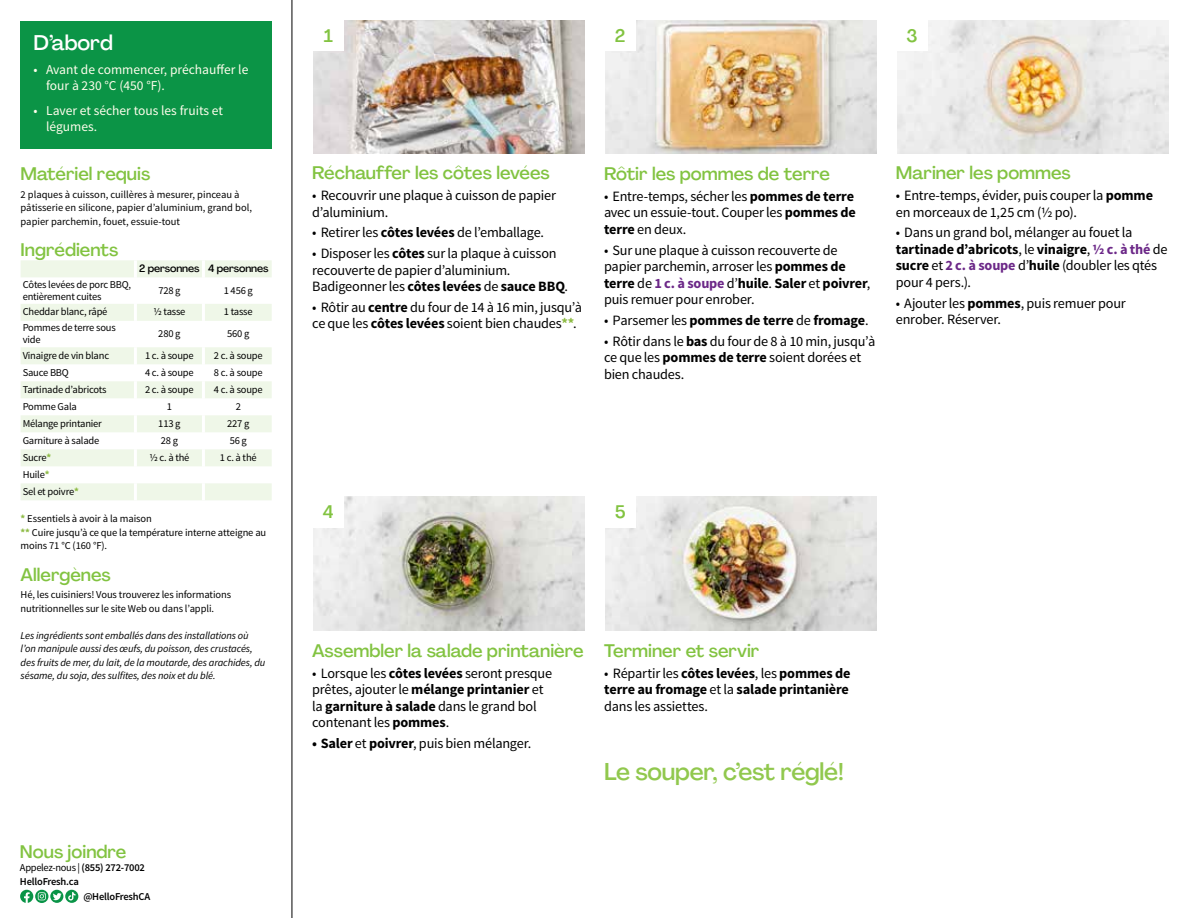
<style>
.page{position:relative;width:1188px;height:918px;background:#fff}
.page>*{position:absolute;margin:0;border:0;box-sizing:border-box;transform-origin:0 0}
.t1{font:500 24px "Agrandir";letter-spacing:-.01em;color:#91c84e}
.t2{font:500 21px "Agrandir";color:#fff}
.t3{font:500 18px "Agrandir";color:#82c341}
.t4{font:14.25px/16.5px "Source Sans Pro";letter-spacing:-.015em;color:#000}
.t5{font:700 14.25px/16.5px "Source Sans Pro";letter-spacing:-.01em;color:#000;text-align:justify}
.t6{font:13.5px/16.2px "Source Sans Pro";color:#fffdec}
.t7{font:10.5px/13.5px "Source Sans Pro";letter-spacing:-.02em;color:#000}
.t8{font:italic 10.5px/13.5px "Source Sans Pro";letter-spacing:-.01em;color:#000}
.t9{font:10.5px/13.5px "Source Sans Pro";color:#000}
.t10{font:600 10.5px/13.5px "Source Sans Pro";letter-spacing:-.02em;color:#000}
.t11{font:500 10.5px "Agrandir";letter-spacing:-.01em;color:#000}
.s1{font-weight:700;color:#8cba42}
.s2{font-weight:400}
.s3{font-weight:700}
.s4{font-weight:700;color:#6c2888}
</style>
<div class="page">
<hr style="left:292px;top:0;width:1px;height:918px;background:#000">
<img style="left:313px;top:497px;width:272px;height:134px">
<img style="left:605px;top:497px;width:272px;height:134px">
<img style="left:313px;top:20px;width:272px;height:133px">
<img style="left:605px;top:20px;width:272px;height:133px">
<img style="left:897px;top:20px;width:272px;height:133px">
<div style="left:21px;top:21px;width:251px;height:128px;background:#0b9446"></div>
<svg style="left:20px;top:890px;width:42px;height:13px"></svg>
<svg style="left:65px;top:890px;width:13px;height:13px"></svg>
<svg style="left:68px;top:892px;width:8px;height:9px"></svg>
<div style="left:312px;top:496px;width:32px;height:32px;background:#fff"></div>
<div style="left:604px;top:496px;width:32px;height:32px;background:#fff"></div>
<div style="left:312px;top:19px;width:32px;height:32px;background:#fff"></div>
<div style="left:604px;top:19px;width:32px;height:32px;background:#fff"></div>
<div style="left:896px;top:19px;width:32px;height:32px;background:#fff"></div>
<svg style="left:21px;top:260px;width:251px;height:240px"></svg>
<hr style="left:134px;top:260px;width:3px;height:17px;background:#fff">
<hr style="left:202px;top:260px;width:3px;height:17px;background:#fff">
<hr style="left:134px;top:277px;width:3px;height:27px;background:#fff">
<hr style="left:202px;top:277px;width:3px;height:27px;background:#fff">
<hr style="left:134px;top:304px;width:3px;height:17px;background:#fff">
<hr style="left:202px;top:304px;width:3px;height:17px;background:#fff">
<hr style="left:134px;top:321px;width:3px;height:26px;background:#fff">
<hr style="left:202px;top:321px;width:3px;height:26px;background:#fff">
<hr style="left:134px;top:347px;width:3px;height:17px;background:#fff">
<hr style="left:202px;top:347px;width:3px;height:17px;background:#fff">
<hr style="left:134px;top:364px;width:3px;height:17px;background:#fff">
<hr style="left:202px;top:364px;width:3px;height:17px;background:#fff">
<hr style="left:134px;top:381px;width:3px;height:17px;background:#fff">
<hr style="left:202px;top:381px;width:3px;height:17px;background:#fff">
<hr style="left:134px;top:398px;width:3px;height:17px;background:#fff">
<hr style="left:202px;top:398px;width:3px;height:17px;background:#fff">
<hr style="left:134px;top:415px;width:3px;height:17px;background:#fff">
<hr style="left:202px;top:415px;width:3px;height:17px;background:#fff">
<hr style="left:134px;top:432px;width:3px;height:17px;background:#fff">
<hr style="left:202px;top:432px;width:3px;height:17px;background:#fff">
<hr style="left:134px;top:449px;width:3px;height:17px;background:#fff">
<hr style="left:202px;top:449px;width:3px;height:17px;background:#fff">
<hr style="left:134px;top:466px;width:3px;height:17px;background:#fff">
<hr style="left:202px;top:466px;width:3px;height:17px;background:#fff">
<hr style="left:134px;top:483px;width:3px;height:17px;background:#fff">
<hr style="left:202px;top:483px;width:3px;height:17px;background:#fff">
<h2 class="t2" style="left:33px;top:29px;width:81px">D’abord</h2>
<p class="t6" style="left:46px;top:62px;width:204px;text-indent:-13px">• Avant de commencer, préchauffer le four à 230 °C (450 °F).</p>
<p class="t6" style="left:46px;top:103px;width:178px;text-indent:-13px">• Laver et sécher tous les fruits et légumes.</p>
<p class="t3" style="left:21px;top:163px;width:131px">Matériel requis</p>
<p class="t9" style="left:21px;top:188px;width:233px">2 plaques à cuisson, cuillères à mesurer, pinceau à pâtisserie en silicone, papier d’aluminium, grand bol, papier parchemin, fouet, essuie-tout</p>
<p class="t3" style="left:21px;top:239px;width:99px">Ingrédients</p>
<p class="t11" style="left:139px;top:262px;width:131px">2 personnes 4 personnes</p>
<p class="t7" style="left:23px;top:278px;width:110px;line-height:12px">Côtes levées de porc BBQ, entièrement cuites</p>
<p class="t7" style="left:158px;top:284px;width:24px">728 g</p>
<p class="t7" style="left:224px;top:284px;width:31px">1 456 g</p>
<p class="t7" style="left:23px;top:305px;width:86px">Cheddar blanc, râpé</p>
<p class="t7" style="left:153px;top:305px;width:34px">½ tasse</p>
<p class="t7" style="left:224px;top:305px;width:30px">1 tasse</p>
<p class="t7" style="left:23px;top:322px;width:95px;line-height:12px">Pommes de terre sous vide</p>
<p class="t7" style="left:158px;top:327px;width:24px">280 g</p>
<p class="t7" style="left:227px;top:327px;width:24px">560 g</p>
<p class="t7" style="left:23px;top:349px;width:88px">Vinaigre de vin blanc</p>
<p class="t7" style="left:145px;top:349px;width:50px">1 c. à soupe</p>
<p class="t7" style="left:214px;top:349px;width:50px">2 c. à soupe</p>
<p class="t7" style="left:23px;top:366px;width:48px">Sauce BBQ</p>
<p class="t7" style="left:145px;top:366px;width:50px">4 c. à soupe</p>
<p class="t7" style="left:214px;top:366px;width:50px">8 c. à soupe</p>
<p class="t7" style="left:23px;top:383px;width:85px">Tartinade d’abricots</p>
<p class="t7" style="left:145px;top:383px;width:50px">2 c. à soupe</p>
<p class="t7" style="left:214px;top:383px;width:50px">4 c. à soupe</p>
<p class="t7" style="left:23px;top:400px;width:56px">Pomme Gala</p>
<p class="t7" style="left:167px;top:400px;width:7px">1</p>
<p class="t7" style="left:236px;top:400px;width:7px">2</p>
<p class="t7" style="left:23px;top:417px;width:81px">Mélange printanier</p>
<p class="t7" style="left:158px;top:417px;width:24px">113 g</p>
<p class="t7" style="left:227px;top:417px;width:24px">227 g</p>
<p class="t7" style="left:23px;top:434px;width:78px">Garniture à salade</p>
<p class="t7" style="left:161px;top:434px;width:19px">28 g</p>
<p class="t7" style="left:230px;top:434px;width:19px">56 g</p>
<p class="t7" style="left:23px;top:451px;width:30px">Sucre<span class="s1">*</span></p>
<p class="t7" style="left:149px;top:451px;width:42px">½ c. à thé</p>
<p class="t7" style="left:220px;top:451px;width:38px">1 c. à thé</p>
<p class="t7" style="left:23px;top:466px;width:58px;line-height:17px">Huile<span class="s1">*<br></span>Sel et poivre<span class="s1">*</span></p>
<p class="t7" style="left:21px;top:512px;width:247px"><span class="s1">*</span> Essentiels à avoir à la maison<br><span class="s1">**</span> Cuire jusqu’à ce que la température interne atteigne au moins 71 °C (160 °F).</p>
<p class="t3" style="left:21px;top:563px;width:92px">Allergènes</p>
<p class="t7" style="left:21px;top:588px;width:212px">Hé, les cuisiniers! Vous trouverez les informations nutritionnelles sur le site Web ou dans l’appli.</p>
<p class="t8" style="left:21px;top:629px;width:246px">Les ingrédients sont emballés dans des installations où l’on manipule aussi des œufs, du poisson, des crustacés, des fruits de mer, du lait, de la moutarde, des arachides, du sésame, du soja, des sulfites, des noix et du blé.</p>
<p class="t3" style="left:20px;top:840px;width:108px">Nous joindre</p>
<p class="t10" style="left:20px;top:861px;width:127px"><span class="s2">Appelez-nous |</span> (855) 272-7002<br>HelloFresh.ca</p>
<p class="t10" style="left:83px;top:890px;width:68px">@HelloFreshCA</p>
<p class="t3" style="left:324px;top:24px;width:11px">1</p>
<p class="t3" style="left:615px;top:24px;width:12px">2</p>
<p class="t3" style="left:907px;top:24px;width:13px">3</p>
<p class="t3" style="left:312px;top:162px;width:239px">Réchauffer les côtes levées</p>
<p class="t4" style="left:312px;top:187px;width:245px">• Recouvrir une plaque à cuisson de papier d’aluminium.</p>
<p class="t4" style="left:312px;top:225px;width:233px">• Retirer les <span class="s3">côtes levées</span> de l’emballage.</p>
<p class="t4" style="left:312px;top:245px;width:257px">• Disposer les <span class="s3">côtes</span> sur la plaque à cuisson recouverte de papier d’aluminium.<br>Badigeonner les <span class="s3">côtes levées</span> de <span class="s3">sauce BBQ</span>.</p>
<p class="t4" style="left:312px;top:299px;width:271px">• Rôtir au <span class="s3">centre</span> du four de 14 à 16 min, jusqu’à ce que les <span class="s3">côtes levées</span> soient bien chaudes<span class="s1">**</span>.</p>
<p class="t3" style="left:604px;top:163px;width:228px">Rôtir les pommes de terre</p>
<p class="t4" style="left:604px;top:188px;width:253px">• Entre-temps, sécher les <span class="s3">pommes de terre </span>avec un essuie-tout. Couper les <span class="s3">pommes de terre</span> en deux.</p>
<p class="t4" style="left:604px;top:242px;width:268px">• Sur une plaque à cuisson recouverte de papier parchemin, arroser les <span class="s3">pommes de terre</span> de <span class="s4">1 c. à soupe</span> d’<span class="s3">huile</span>. <span class="s3">Saler</span> et <span class="s3">poivrer</span>, puis remuer pour enrober.</p>
<p class="t5" style="left:604px;top:312px;width:266px"><span class="s2">• Parsemer les</span> pommes de terre <span class="s2">de</span> fromage<span class="s2">.</span></p>
<p class="t4" style="left:604px;top:333px;width:273px">• Rôtir dans le <span class="s3">bas</span> du four de 8 à 10 min, jusqu’à ce que les <span class="s3">pommes de terre</span> soient dorées et bien chaudes.</p>
<p class="t3" style="left:896px;top:162px;width:177px">Mariner les pommes</p>
<p class="t4" style="left:896px;top:187px;width:259px">• Entre-temps, évider, puis couper la <span class="s3">pomme </span>en morceaux de 1,25 cm (½ po).</p>
<p class="t4" style="left:896px;top:225px;width:273px">• Dans un grand bol, mélanger au fouet la <span class="s3">tartinade d’abricots</span>, le <span class="s3">vinaigre</span>, <span class="s4">½ c. à thé</span> de <span class="s3">sucre</span> et <span class="s4">2 c. à soupe</span> d’<span class="s3">huile</span> (doubler les qtés pour 4 pers.).</p>
<p class="t4" style="left:896px;top:295px;width:232px">• Ajouter les <span class="s3">pommes</span>, puis remuer pour enrober. Réserver.</p>
<p class="t3" style="left:323px;top:501px;width:12px">4</p>
<p class="t3" style="left:615px;top:501px;width:12px">5</p>
<p class="t3" style="left:312px;top:640px;width:273px">Assembler la salade printanière</p>
<p class="t4" style="left:312px;top:665px;width:241px">• Lorsque les <span class="s3">côtes levées</span> seront presque prêtes, ajouter le <span class="s3">mélange printanier</span> et la <span class="s3">garniture à salade</span> dans le grand bol contenant les <span class="s3">pommes</span>.</p>
<p class="t4" style="left:312px;top:735px;width:221px"><span class="s3">• Saler</span> et <span class="s3">poivrer</span>, puis bien mélanger.</p>
<p class="t3" style="left:604px;top:640px;width:157px">Terminer et servir</p>
<p class="t5" style="left:604px;top:665px;width:248px"><span class="s2">• Répartir les</span> côtes levées<span class="s2">, les</span> pommes de terre au fromage <span class="s2">et la</span> salade printanière <span class="s2">dans les assiettes.</span></p>
<h1 class="t1" style="left:604px;top:757px;width:241px">Le souper, c’est réglé!</h1>
</div>
